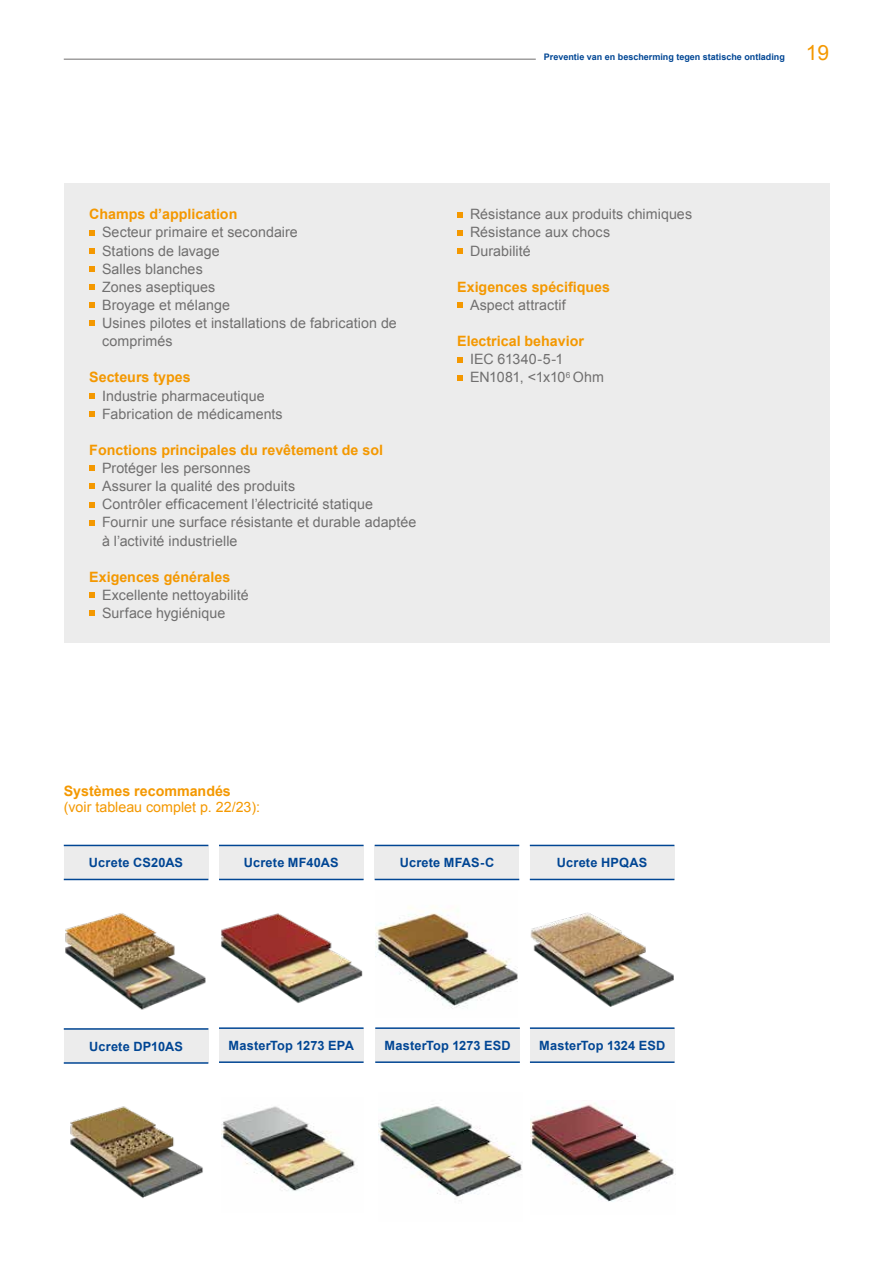
<style>
.page{position:relative;width:893px;height:1263px;background:#fff}
.page>*{position:absolute;margin:0;border:0;box-sizing:border-box;transform-origin:0 0}
.t1{font:21px "Arial";color:#f49800}
.t2{font:14.25px/18.1px "Arial";letter-spacing:.005em;color:#706f6f}
.t3{font:700 14.25px "Arial";color:#f49800}
.t4{font:14.25px/18.1px "Arial";letter-spacing:-.015em;color:#706f6f}
.t5{font:14.25px "Arial";color:#f49800}
.t6{font:700 12.75px "Arial";letter-spacing:.015em;color:#014694}
.t7{font:700 9px "Arial";color:#014694}
</style>
<div class="page">
<hr style="left:64px;top:59px;width:472px;height:1px;background:#706f6f">
<div style="left:64px;top:183px;width:765px;height:459px;background:#ececec"></div>
<svg style="left:89px;top:230px;width:5px;height:5px"></svg>
<svg style="left:89px;top:248px;width:5px;height:5px"></svg>
<svg style="left:89px;top:266px;width:5px;height:6px"></svg>
<svg style="left:89px;top:285px;width:5px;height:5px"></svg>
<svg style="left:89px;top:303px;width:5px;height:5px"></svg>
<svg style="left:89px;top:321px;width:5px;height:5px"></svg>
<svg style="left:89px;top:393px;width:5px;height:5px"></svg>
<svg style="left:89px;top:411px;width:5px;height:5px"></svg>
<svg style="left:89px;top:466px;width:5px;height:5px"></svg>
<svg style="left:89px;top:484px;width:5px;height:5px"></svg>
<svg style="left:89px;top:502px;width:5px;height:5px"></svg>
<svg style="left:89px;top:520px;width:5px;height:5px"></svg>
<svg style="left:89px;top:593px;width:5px;height:5px"></svg>
<svg style="left:89px;top:611px;width:5px;height:5px"></svg>
<svg style="left:457px;top:212px;width:5px;height:5px"></svg>
<svg style="left:457px;top:230px;width:5px;height:5px"></svg>
<svg style="left:457px;top:248px;width:5px;height:5px"></svg>
<svg style="left:457px;top:303px;width:5px;height:5px"></svg>
<svg style="left:457px;top:357px;width:5px;height:5px"></svg>
<svg style="left:457px;top:375px;width:5px;height:5px"></svg>
<img style="left:375px;top:907px;width:143px;height:102px">
<img style="left:65px;top:913px;width:141px;height:97px">
<img style="left:221px;top:913px;width:141px;height:90px">
<div style="left:64px;top:845px;width:144px;height:34px;background:#ececec"></div>
<hr style="left:64px;top:845px;width:144px;height:1px;background:#014694">
<hr style="left:64px;top:879px;width:144px;height:1px;background:#014694">
<div style="left:530px;top:845px;width:144px;height:34px;background:#ececec"></div>
<hr style="left:530px;top:845px;width:144px;height:1px;background:#014694">
<hr style="left:530px;top:879px;width:144px;height:1px;background:#014694">
<div style="left:64px;top:1029px;width:144px;height:34px;background:#ececec"></div>
<hr style="left:64px;top:1028px;width:144px;height:2px;background:#014694">
<hr style="left:64px;top:1062px;width:144px;height:2px;background:#014694">
<div style="left:219px;top:845px;width:145px;height:34px;background:#ececec"></div>
<hr style="left:219px;top:845px;width:145px;height:1px;background:#014694">
<hr style="left:219px;top:879px;width:145px;height:1px;background:#014694">
<div style="left:375px;top:845px;width:144px;height:34px;background:#ececec"></div>
<hr style="left:375px;top:845px;width:144px;height:1px;background:#014694">
<hr style="left:375px;top:879px;width:144px;height:1px;background:#014694">
<div style="left:219px;top:1028px;width:145px;height:34px;background:#ececec"></div>
<hr style="left:219px;top:1027px;width:145px;height:2px;background:#014694">
<hr style="left:219px;top:1061px;width:145px;height:2px;background:#014694">
<div style="left:375px;top:1028px;width:145px;height:34px;background:#ececec"></div>
<hr style="left:375px;top:1027px;width:145px;height:2px;background:#014694">
<hr style="left:375px;top:1061px;width:145px;height:2px;background:#014694">
<div style="left:530px;top:1028px;width:144px;height:34px;background:#ececec"></div>
<hr style="left:530px;top:1027px;width:144px;height:2px;background:#014694">
<hr style="left:530px;top:1061px;width:144px;height:2px;background:#014694">
<img style="left:221px;top:1106px;width:134px;height:85px">
<img style="left:530px;top:912px;width:144px;height:95px">
<img style="left:378px;top:1104px;width:145px;height:93px">
<img style="left:531px;top:1104px;width:143px;height:98px">
<img style="left:70px;top:1106px;width:133px;height:92px">
<p class="t7" style="left:544px;top:50px;width:243px">Preventie van en bescherming tegen statische ontlading</p>
<h1 class="t1" style="left:806px;top:38px;width:25px">19</h1>
<p class="t3" style="left:89px;top:205px;width:150px">Champs d’application</p>
<p class="t2" style="left:102px;top:223px;width:296px">Secteur primaire et secondaire<br>Stations de lavage<br>Salles blanches<br>Zones aseptiques<br>Broyage et mélange<br>Usines pilotes et installations de fabrication de comprimés</p>
<p class="t3" style="left:89px;top:368px;width:103px">Secteurs types</p>
<p class="t2" style="left:102px;top:387px;width:182px">Industrie pharmaceutique<br>Fabrication de médicaments</p>
<p class="t3" style="left:89px;top:440px;width:295px">Fonctions principales du revêtement de sol</p>
<p class="t2" style="left:102px;top:459px;width:316px">Protéger les personnes<br>Assurer la qualité des produits<br>Contrôler efficacement l’électricité statique Fournir une surface résistante et durable adaptée à l’activité industrielle</p>
<p class="t3" style="left:89px;top:567px;width:142px">Exigences générales</p>
<p class="t2" style="left:102px;top:586px;width:148px">Excellente nettoyabilité<br>Surface hygiénique</p>
<p class="t2" style="left:470px;top:205px;width:224px">Résistance aux produits chimiques<br>Résistance aux chocs<br>Durabilité</p>
<p class="t3" style="left:457px;top:277px;width:154px">Exigences spécifiques</p>
<p class="t2" style="left:470px;top:296px;width:97px">Aspect attractif</p>
<p class="t3" style="left:457px;top:332px;width:128px">Electrical behavior</p>
<p class="t4" style="left:470px;top:350px;width:136px">IEC 61340-5-1<br>EN1081, &lt;1x10<sup>6</sup> Ohm</p>
<p class="t3" style="left:64px;top:781px;width:169px">Systèmes recommandés</p>
<p class="t5" style="left:64px;top:798px;width:198px">(voir tableau complet p. 22/23):</p>
<p class="t6" style="left:89px;top:854px;width:96px">Ucrete CS20AS</p>
<p class="t6" style="left:557px;top:854px;width:92px">Ucrete HPQAS</p>
<p class="t6" style="left:244px;top:854px;width:96px">Ucrete MF40AS</p>
<p class="t6" style="left:400px;top:854px;width:96px">Ucrete MFAS-C</p>
<p class="t6" style="left:89px;top:1038px;width:95px">Ucrete DP10AS</p>
<p class="t6" style="left:229px;top:1037px;width:127px">MasterTop 1273 EPA</p>
<p class="t6" style="left:385px;top:1037px;width:127px">MasterTop 1273 ESD</p>
<p class="t6" style="left:539px;top:1037px;width:128px">MasterTop 1324 ESD</p>
</div>
